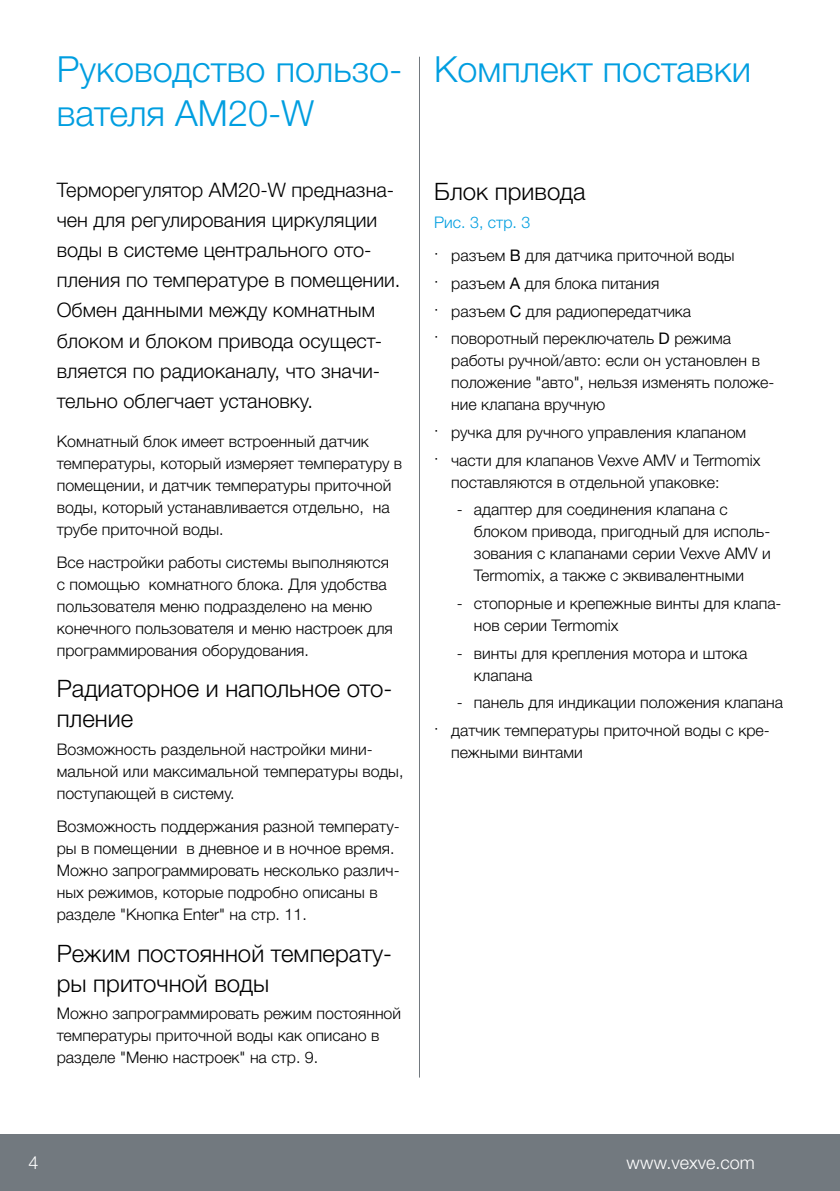
<style>
.page{position:relative;width:840px;height:1191px;background:#fff}
.page>*{position:absolute;margin:0;border:0;box-sizing:border-box;transform-origin:0 0}
.t1{font:300 36px/44px "Helvetica Neue LTW1 G";color:#009ee0}
.t2{font:300 24px/30px "Helvetica Neue LTW1 G";color:#000}
.t3{font:300 20px/30px "Helvetica Neue LTW1 G";color:#000}
.t4{font:300 18px "Helvetica Neue LTW1 G";color:#fff}
.t5{font:300 16px/22px "Helvetica Neue LTW1 G";color:#000}
.s1{color:#009ee0}
.s2{font-weight:400}
</style>
<div class="page">
<hr style="left:419px;top:57px;width:1px;height:1020px;background:#72797f">
<div style="left:0;top:1134px;width:839px;height:57px;background:#72797f"></div>
<hr style="left:839px;top:1134px;width:1px;height:57px;background:#72797f">
<h1 class="t1" style="left:57px;top:47px;width:347px">Руководство пользо&shy;вателя AM20-W</h1>
<h1 class="t1" style="left:434px;top:47px;width:318px">Комплект поставки</h1>
<p class="t3" style="left:57px;top:175px;width:345px">Терморегулятор AM20-W предназна&shy;чен для регулирования циркуляции воды в системе центрального ото&shy;пления по температуре в помещении.<br>Обмен данными между комнатным блоком и блоком привода осущест&shy;вляется по радиоканалу, что значи&shy;тельно облегчает установку.</p>
<p class="t5" style="left:57px;top:430px;width:347px">Комнатный блок имеет встроенный датчик температуры, который измеряет температуру в помещении, и датчик температуры приточной воды, который устанавливается отдельно, на трубе приточной воды.</p>
<p class="t5" style="left:57px;top:551px;width:337px">Все настройки работы системы выполняются с помощью комнатного блока. Для удобства пользователя меню подразделено на меню конечного пользователя и меню настроек для программирования оборудования.</p>
<h2 class="t2" style="left:57px;top:673px;width:337px">Радиаторное и напольное ото&shy;пление</h2>
<p class="t5" style="left:57px;top:738px;width:348px">Возможность раздельной настройки мини&shy;мальной или максимальной температуры воды, поступающей в систему.</p>
<p class="t5" style="left:57px;top:815px;width:344px">Возможность поддержания разной температу&shy;ры в помещении в дневное и в ночное время.<br>Можно запрограммировать несколько различ&shy;ных режимов, которые подробно описаны в разделе "Кнопка Enter" на стр. 11.</p>
<h2 class="t2" style="left:57px;top:938px;width:336px">Режим постоянной температу&shy;ры приточной воды</h2>
<p class="t5" style="left:57px;top:1002px;width:345px">Можно запрограммировать режим постоянной температуры приточной воды как описано в разделе "Меню настроек" на стр. 9.</p>
<h2 class="t2" style="left:434px;top:177px;width:153px">Блок привода</h2>
<p class="t5" style="left:434px;top:205px;width:301px;line-height:33.4px"><span class="s1">Рис. 3, стр. 3<br></span>· разъем <span class="s2">B</span> для датчика приточной воды</p>
<p class="t5" style="left:434px;top:269px;width:298px;line-height:27.6px">· разъем <span class="s2">A</span> для блока питания<br>· разъем <span class="s2">C</span> для радиопередатчика<br>· поворотный переключатель <span class="s2">D</span> режима</p>
<p class="t5" style="left:451px;top:349px;width:324px">работы ручной/авто: если он установлен в положение "авто", нельзя изменять положе&shy;ние клапана вручную</p>
<p class="t5" style="left:434px;top:418px;width:327px;line-height:27.6px">· ручка для ручного управления клапаном<br>· части для клапанов Vexve AMV и Termomix</p>
<p class="t5" style="left:451px;top:471px;width:270px">поставляются в отдельной упаковке:</p>
<p class="t5" style="left:473px;top:498px;width:298px;text-indent:-17px">- адаптер для соединения клапана с блоком привода, пригодный для исполь&shy;зования с клапанами серии Vexve AMV и Termomix, а также с эквивалентными</p>
<p class="t5" style="left:473px;top:592px;width:309px;text-indent:-17px">- стопорные и крепежные винты для клапа&shy;нов серии Termomix</p>
<p class="t5" style="left:473px;top:642px;width:275px;text-indent:-17px">- винты для крепления мотора и штока клапана</p>
<p class="t5" style="left:434px;top:689px;width:350px;line-height:27.6px;text-indent:23px">- панель для индикации положения клапана · датчик температуры приточной воды с кре-</p>
<p class="t5" style="left:451px;top:741px;width:133px">пежными винтами</p>
<p class="t4" style="left:28px;top:1151px;width:12px">4</p>
<p class="t4" style="left:626px;top:1151px;width:130px">www.vexve.com</p>
</div>
